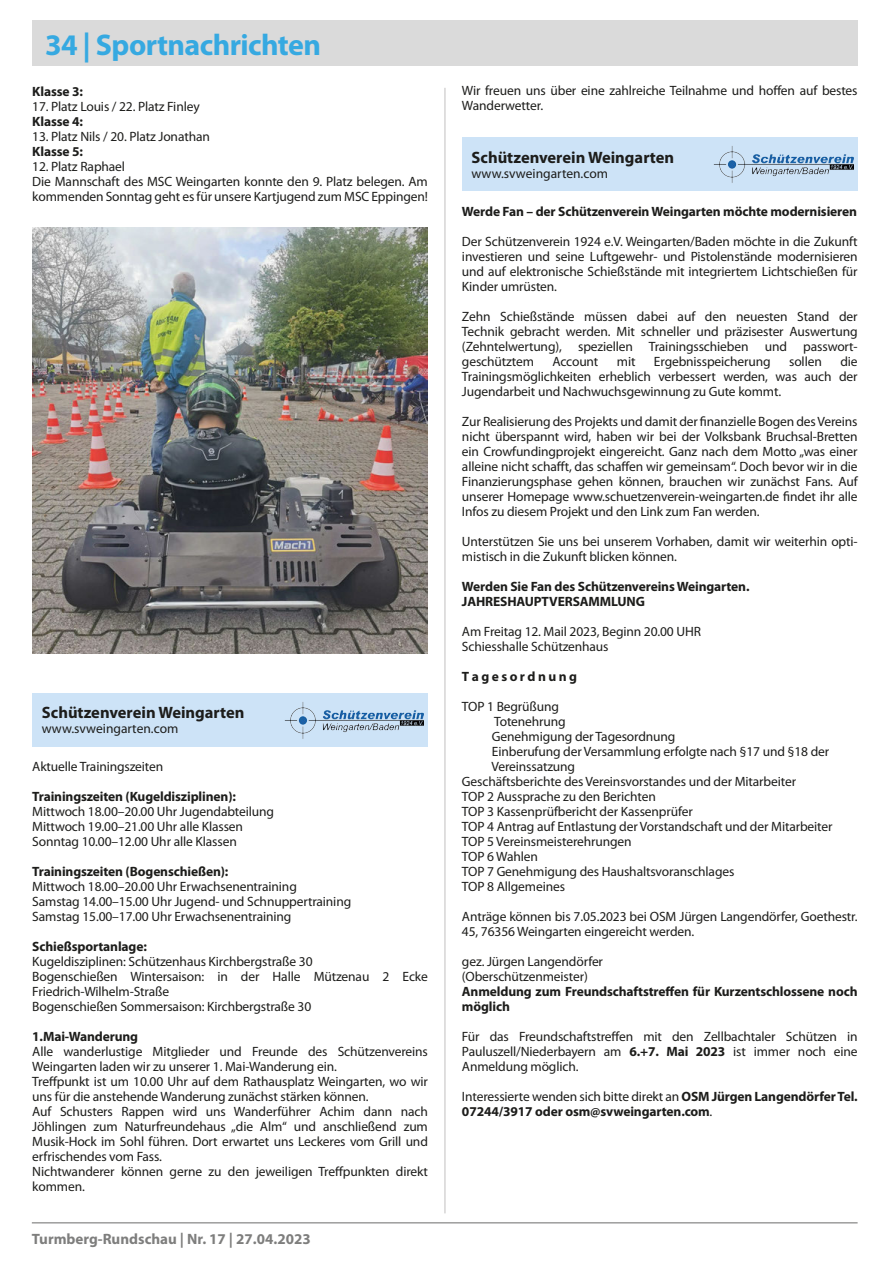
<style>
.page{position:relative;width:893px;height:1262px;background:#fff}
.page>*{position:absolute;margin:0;border:0;box-sizing:border-box;transform-origin:0 0}
.t1{font:700 30px "Myriad Pro";letter-spacing:-.02em;color:#36a9e1}
.t2{font:700 16.5px "Myriad Pro";color:#1d1d1b}
.t3{font:700 15px "Myriad Pro";color:#7e7e7d}
.Text{font:13.5px/15px "Myriad Pro";letter-spacing:-.01em;color:#1d1d1b}
.Text-2{font:700 13.5px/15px "Myriad Pro";letter-spacing:-.01em;color:#1d1d1b}
.Roter_Infotext{font:700 13.5px "Myriad Pro";letter-spacing:-.01em;color:#1d1d1b}
.s1{font-weight:700}
.s2{font-weight:400}
</style>
<div class="page">
<hr style="left:32px;top:1222px;width:825px;height:1px;background:#9d9d9c">
<hr style="left:444px;top:88px;width:1px;height:1125px;background:#c1c0c0">
<div style="left:32px;top:21px;width:825px;height:45px;background:#dadada"></div>
<img style="left:32px;top:228px;width:395px;height:425px">
<div style="left:32px;top:693px;width:396px;height:53px;background:#cde3f7"></div>
<img style="left:284px;top:702px;width:140px;height:37px">
<div style="left:462px;top:138px;width:395px;height:53px;background:#cde3f7"></div>
<img style="left:713px;top:146px;width:140px;height:37px">
<p class="t1" style="left:45px;top:25px;width:277px">34 | Sportnachrichten</p>
<p class="Text-2" style="left:32px;top:83px;width:52px">Klasse 3:</p>
<p class="Text" style="left:32px;top:98px;width:169px">17. Platz Louis / 22. Platz Finley</p>
<p class="Text-2" style="left:32px;top:113px;width:52px">Klasse 4:</p>
<p class="Text" style="left:32px;top:128px;width:179px">13. Platz Nils / 20. Platz Jonathan</p>
<p class="Text-2" style="left:32px;top:143px;width:52px">Klasse 5:</p>
<p class="Text" style="left:32px;top:158px;width:94px">12. Platz Raphael</p>
<p class="Text" style="left:32px;top:173px;width:397px">Die Mannschaft des MSC Weingarten konnte den 9. Platz belegen. Am kommenden Sonntag geht es für unsere Kartjugend zum MSC Eppingen!</p>
<p class="t2" style="left:42px;top:702px;width:204px">Schützenverein Weingarten</p>
<p class="Text" style="left:42px;top:721px;width:138px">www.svweingarten.com</p>
<p class="Text" style="left:32px;top:758px;width:132px">Aktuelle Trainingszeiten</p>
<p class="Text-2" style="left:32px;top:788px;width:205px">Trainingszeiten (Kugeldisziplinen):</p>
<p class="Text" style="left:32px;top:803px;width:243px">Mittwoch 18.00–20.00 Uhr Jugendabteilung</p>
<p class="Text" style="left:32px;top:818px;width:212px">Mittwoch 19.00–21.00 Uhr alle Klassen</p>
<p class="Text" style="left:32px;top:833px;width:206px">Sonntag 10.00–12.00 Uhr alle Klassen</p>
<p class="Text-2" style="left:32px;top:863px;width:198px">Trainingszeiten (Bogenschießen):</p>
<p class="Text" style="left:32px;top:878px;width:266px">Mittwoch 18.00–20.00 Uhr Erwachsenentraining</p>
<p class="Text" style="left:32px;top:893px;width:320px">Samstag 14.00–15.00 Uhr Jugend- und Schnuppertraining</p>
<p class="Text" style="left:32px;top:908px;width:260px">Samstag 15.00–17.00 Uhr Erwachsenentraining</p>
<p class="Text-2" style="left:32px;top:938px;width:116px">Schießsportanlage:</p>
<p class="Text" style="left:32px;top:953px;width:282px">Kugeldisziplinen: Schützenhaus Kirchbergstraße 30</p>
<p class="Text" style="left:32px;top:968px;width:397px">Bogenschießen Wintersaison: in der Halle Mützenau 2 Ecke<br>Friedrich-Wilhelm-Straße</p>
<p class="Text" style="left:32px;top:998px;width:280px">Bogenschießen Sommersaison: Kirchbergstraße 30</p>
<p class="Text-2" style="left:32px;top:1028px;width:107px">1.Mai-Wanderung</p>
<p class="Text" style="left:32px;top:1043px;width:397px">Alle wanderlustige Mitglieder und Freunde des Schützenvereins<br>Weingarten laden wir zu unserer 1. Mai-Wanderung ein.</p>
<p class="Text" style="left:32px;top:1073px;width:397px">Treffpunkt ist um 10.00 Uhr auf dem Rathausplatz Weingarten, wo wir uns für die anstehende Wanderung zunächst stärken können.</p>
<p class="Text" style="left:32px;top:1103px;width:397px;text-align:justify">Auf Schusters Rappen wird uns Wanderführer Achim dann nach Jöhlingen zum Naturfreundehaus „die Alm“ und anschließend zum Musik-Hock im Sohl führen. Dort erwartet uns Leckeres vom Grill und erfrischendes vom Fass.</p>
<p class="Text" style="left:32px;top:1163px;width:397px">Nichtwanderer können gerne zu den jeweiligen Treffpunkten direkt kommen.</p>
<p class="t3" style="left:32px;top:1229px;width:280px">Turmberg-Rundschau | Nr. 17 | 27.04.2023</p>
<p class="Text" style="left:462px;top:83px;width:397px">Wir freuen uns über eine zahlreiche Teilnahme und hoffen auf bestes<br>Wanderwetter.</p>
<p class="t2" style="left:471px;top:147px;width:204px">Schützenverein Weingarten</p>
<p class="Text" style="left:471px;top:166px;width:138px">www.svweingarten.com</p>
<p class="Roter_Infotext" style="left:462px;top:202px;width:396px">Werde Fan – der Schützenverein Weingarten möchte modernisieren</p>
<p class="Text" style="left:462px;top:233px;width:397px;text-align:justify">Der Schützenverein 1924 e.V. Weingarten/Baden möchte in die Zukunft investieren und seine Luftgewehr- und Pistolenstände modernisieren und auf elektronische Schießstände mit integriertem Lichtschießen für Kinder umrüsten.</p>
<p class="Text" style="left:462px;top:308px;width:397px;text-align:justify">Zehn Schießstände müssen dabei auf den neuesten Stand der Technik gebracht werden. Mit schneller und präzisester Auswertung (Zehntelwertung), speziellen Trainingsschieben und passwort&shy;geschütztem</p>
<p class="Text" style="left:462px;top:353px;width:397px;text-align:justify;text-indent:378px">die Trainingsmöglichkeiten erheblich verbessert werden, was auch der Jugendarbeit und Nachwuchsgewinnung zu Gute kommt.</p>
<p class="Text" style="left:462px;top:413px;width:397px;text-align:justify">Zur Realisierung des Projekts und damit der finanzielle Bogen des Vereins nicht überspannt wird, haben wir bei der Volksbank Bruchsal-Bretten ein Crowfundingprojekt eingereicht. Ganz nach dem Motto „was einer alleine nicht schafft, das schaffen wir gemeinsam“. Doch bevor wir in die Finanzierungsphase gehen können, brauchen wir zunächst Fans. Auf unserer Homepage www.schuetzenverein-weingarten.de findet ihr alle Infos zu diesem Projekt und den Link zum Fan werden.</p>
<p class="Text" style="left:462px;top:533px;width:397px">Unterstützen Sie uns bei unserem Vorhaben, damit wir weiterhin opti&shy;mistisch in die Zukunft blicken können.</p>
<p class="Text-2" style="left:462px;top:578px;width:289px">Werden Sie Fan des Schützenvereins Weingarten.</p>
<p class="Text-2" style="left:462px;top:593px;width:184px">JAHRESHAUPTVERSAMMLUNG</p>
<p class="Text" style="left:462px;top:623px;width:240px">Am Freitag 12. Mail 2023, Beginn 20.00 UHR</p>
<p class="Text" style="left:462px;top:638px;width:148px">Schiesshalle Schützenhaus</p>
<p class="Text-2" style="left:462px;top:668px;width:116px">T a g e s o r d n u n g</p>
<p class="Text" style="left:462px;top:698px;width:98px">TOP 1 Begrüßung</p>
<p class="Text" style="left:494px;top:713px;width:73px">Totenehrung</p>
<p class="Text" style="left:492px;top:728px;width:185px">Genehmigung der Tagesordnung</p>
<p class="Text" style="left:492px;top:743px;width:339px">Einberufung der Versammlung erfolgte nach §17 und §18 der</p>
<p class="Text" style="left:491px;top:758px;width:85px">Vereinssatzung</p>
<p class="Text" style="left:462px;top:773px;width:336px">Geschäftsberichte des Vereinsvorstandes und der Mitarbeiter</p>
<p class="Text" style="left:462px;top:788px;width:195px">TOP 2 Aussprache zu den Berichten</p>
<p class="Text" style="left:462px;top:803px;width:232px">TOP 3 Kassenprüfbericht der Kassenprüfer</p>
<p class="Text" style="left:462px;top:818px;width:372px">TOP 4 Antrag auf Entlastung der Vorstandschaft und der Mitarbeiter</p>
<p class="Text" style="left:462px;top:833px;width:171px">TOP 5 Vereinsmeisterehrungen</p>
<p class="Text" style="left:462px;top:848px;width:77px">TOP 6 Wahlen</p>
<p class="Text" style="left:462px;top:863px;width:274px">TOP 7 Genehmigung des Haushaltsvoranschlages</p>
<p class="Text" style="left:462px;top:878px;width:105px">TOP 8 Allgemeines</p>
<p class="Text" style="left:462px;top:908px;width:397px">Anträge können bis 7.05.2023 bei OSM Jürgen Langendörfer, Goethestr.<br>45, 76356 Weingarten eingereicht werden.</p>
<p class="Text" style="left:462px;top:953px;width:143px">gez. Jürgen Langendörfer</p>
<p class="Text" style="left:462px;top:968px;width:127px">(Oberschützenmeister)</p>
<p class="Text-2" style="left:462px;top:983px;width:397px">Anmeldung zum Freundschaftstreffen für Kurzentschlossene noch möglich</p>
<p class="Text" style="left:462px;top:1028px;width:397px;text-align:justify">Für das Freundschaftstreffen mit den Zellbachtaler Schützen in Pauluszell/Niederbayern am <span class="s1">6.+7. Mai 2023</span> ist immer noch eine Anmeldung möglich.</p>
<p class="Text-2" style="left:462px;top:1088px;width:397px"><span class="s2">Interessierte wenden sich bitte direkt an</span> OSM Jürgen Langendörfer Tel.<br>07244/3917 oder osm@svweingarten.com<span class="s2">.</span></p>
<p class="Text" style="left:552px;top:353px;width:47px">Account</p>
<p class="Text" style="left:617px;top:353px;width:20px">mit</p>
<p class="Text" style="left:654px;top:353px;width:118px">Ergebnisspeicherung</p>
<p class="Text" style="left:789px;top:353px;width:34px">sollen</p>
</div>
